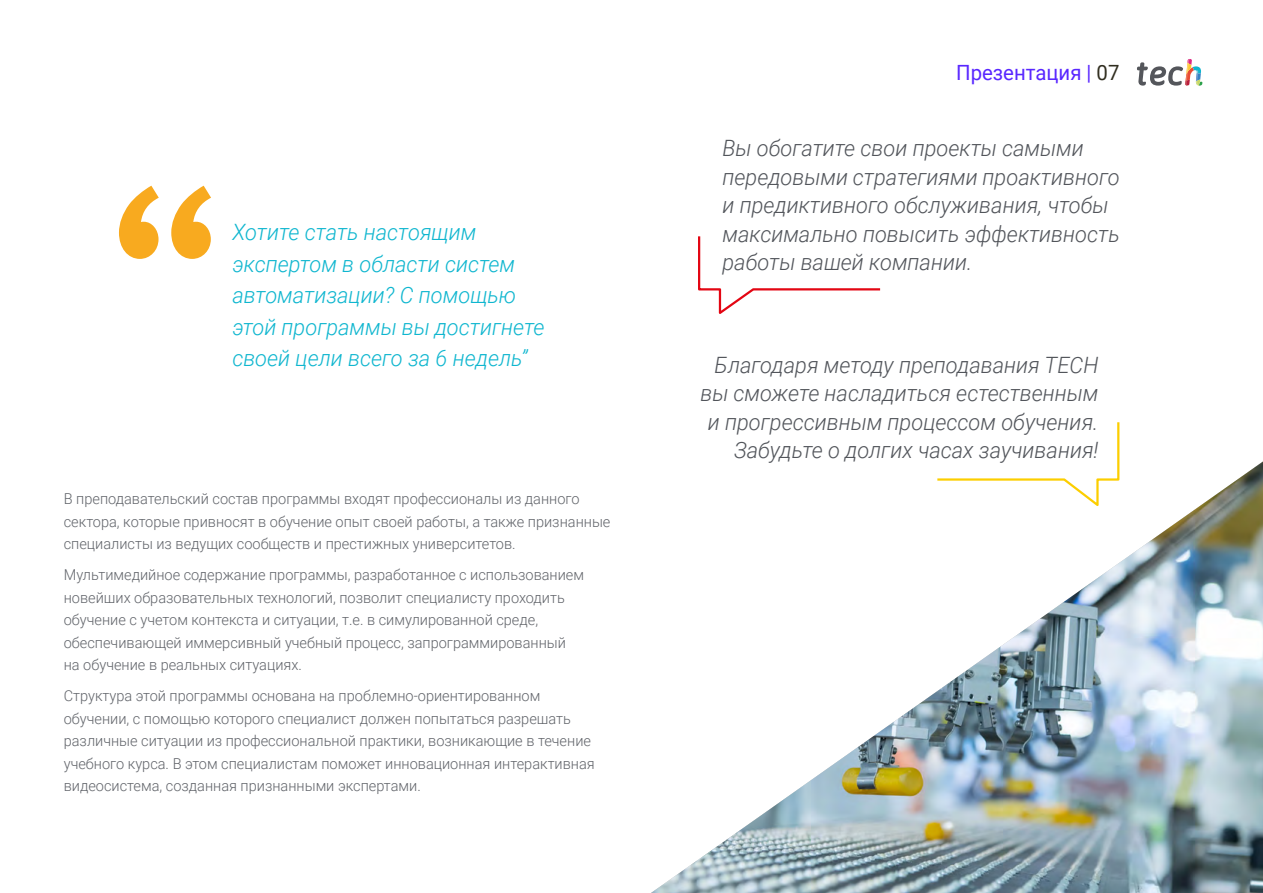
<style>
.page{position:relative;width:1263px;height:893px;background:#fff}
.page>*{position:absolute;margin:0;border:0;box-sizing:border-box;transform-origin:0 0}
.t1{font:italic 300 22.5px/28.5px "Roboto";color:#52555b;text-align:right}
.t2{font:italic 300 22.5px/31.5px "Roboto";color:#0fb6cf}
.t3{font:21px "Roboto";color:#5927ff}
.t4{font:300 15px/22.5px "Roboto";color:#61646a}
.s1{color:#312e20}
</style>
<div class="page">
<img style="left:651px;top:461px;width:612px;height:432px">
<svg style="left:935px;top:422px;width:185px;height:87px"></svg>
<svg style="left:698px;top:236px;width:183px;height:78px"></svg>
<svg style="left:119px;top:186px;width:92px;height:73px"></svg>
<svg style="left:1137px;top:59px;width:65px;height:27px"></svg>
<h1 class="t2" style="left:232px;top:216px;width:313px">Хотите стать настоящим экспертом в области систем автоматизации? С помощью этой программы вы достигнете своей цели всего за 6 недель”</h1>
<p class="t4" style="left:64px;top:487px;width:548px">В преподавательский состав программы входят профессионалы из данного сектора, которые привносят в обучение опыт своей работы, а также признанные специалисты из ведущих сообществ и престижных университетов.</p>
<p class="t4" style="left:64px;top:563px;width:522px">Мультимедийное содержание программы, разработанное с использованием новейших образовательных технологий, позволит специалисту проходить обучение с учетом контекста и ситуации, т.е. в симулированной среде, обеспечивающей иммерсивный учебный процесс, запрограммированный на обучение в реальных ситуациях.</p>
<p class="t4" style="left:64px;top:684px;width:532px">Структура этой программы основана на проблемно-ориентированном обучении, с помощью которого специалист должен попытаться разрешать различные ситуации из профессиональной практики, возникающие в течение учебного курса. В этом специалистам поможет инновационная интерактивная видеосистема, созданная признанными экспертами.</p>
<h2 class="t3" style="left:956px;top:57px;width:165px">Презентация | <span class="s1">07</span></h2>
<h1 class="t1" style="left:722px;top:133px;width:399px;text-align:left">Вы обогатите свои проекты самыми передовыми стратегиями проактивного и предиктивного обслуживания, чтобы максимально повысить эффективность работы вашей компании.</h1>
<h1 class="t1" style="left:700px;top:350px;width:400px">Благодаря методу преподавания TECH вы сможете насладиться естественным и прогрессивным процессом обучения.<br>Забудьте о долгих часах заучивания!</h1>
</div>
